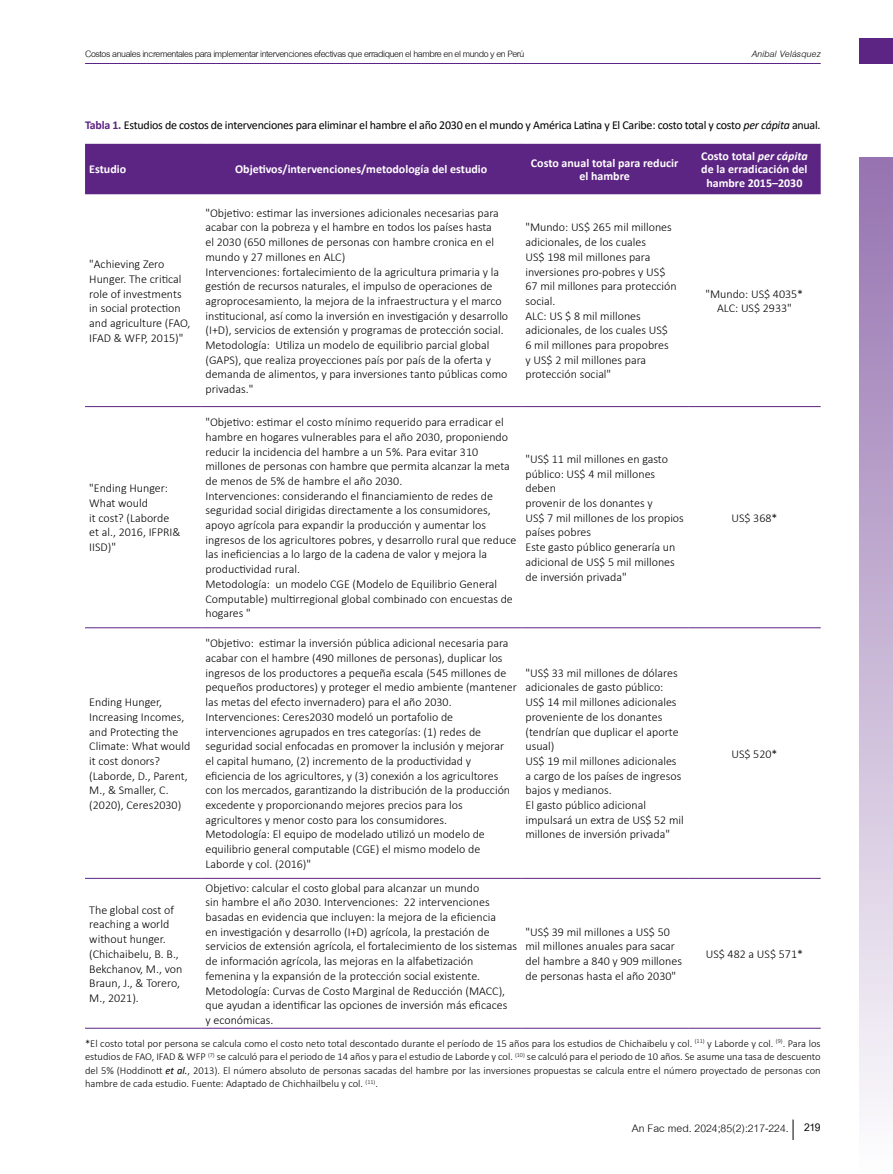
<style>
.page{position:relative;width:893px;height:1174px;background:#fff}
.page>*{position:absolute;margin:0;border:0;box-sizing:border-box;transform-origin:0 0}
.t1{font:15.9px "Cordia UPC";color:#000}
.t2{font:13.5px "Cordia UPC";letter-spacing:-.03em;color:#000}
.t3{font:italic 13.5px "Cordia UPC";color:#000}
.t4{font:300 12px/14.7px "Calibri";color:#000}
.t5{font:700 12px/13.5px "Calibri";color:#fff;text-align:center}
.t6{font:12px "Calibri";letter-spacing:-.02em;color:#000}
.t7{font:300 10.5px/13.5px "Calibri";color:#000;text-align:justify}
.s1{font-weight:700;color:#5c2483}
.s2{font-style:italic}
.s3{font-weight:400;font-style:italic}
.s4{font-size:15.75px}
.s5{font-weight:700;font-size:15.75px}
</style>
<div class="page">
<div style="left:859px;top:157px;width:34px;height:1017px;background:linear-gradient(to bottom,#9673b0,#fefdfe)"></div>
<div style="left:859px;top:38px;width:34px;height:26px;background:#5c2483"></div>
<hr style="left:85px;top:63px;width:736px;height:1px;background:#5c2483">
<svg style="left:793px;top:1119px;width:1px;height:21px"></svg>
<div style="left:85px;top:144px;width:736px;height:50px;background:#5c2483"></div>
<hr style="left:85px;top:406px;width:116px;height:1px;background:#5c2483">
<hr style="left:201px;top:406px;width:320px;height:1px;background:#5c2483">
<hr style="left:521px;top:406px;width:167px;height:1px;background:#5c2483">
<hr style="left:688px;top:406px;width:133px;height:1px;background:#5c2483">
<hr style="left:85px;top:627px;width:116px;height:1px;background:#5c2483">
<hr style="left:201px;top:627px;width:320px;height:1px;background:#5c2483">
<hr style="left:521px;top:627px;width:167px;height:1px;background:#5c2483">
<hr style="left:688px;top:627px;width:133px;height:1px;background:#5c2483">
<hr style="left:85px;top:878px;width:116px;height:1px;background:#5c2483">
<hr style="left:201px;top:878px;width:320px;height:1px;background:#5c2483">
<hr style="left:521px;top:878px;width:167px;height:1px;background:#5c2483">
<hr style="left:688px;top:878px;width:133px;height:1px;background:#5c2483">
<hr style="left:85px;top:1027px;width:116px;height:1px;background:#5c2483">
<hr style="left:201px;top:1027px;width:320px;height:1px;background:#5c2483">
<hr style="left:521px;top:1027px;width:167px;height:1px;background:#5c2483">
<hr style="left:688px;top:1027px;width:133px;height:1px;background:#5c2483">
<p class="t2" style="left:85px;top:45px;width:441px">Costos anuales incrementales para implementar intervenciones efectivas que erradiquen el hambre en el mundo y en Perú</p>
<p class="t3" style="left:751px;top:45px;width:71px">Anibal Velásquez</p>
<p class="t6" style="left:85px;top:117px;width:737px"><span class="s1">Tabla 1.</span> Estudios de costos de intervenciones para eliminar el hambre el año 2030 en el mundo y América Latina y El Caribe: costo total y costo <span class="s2">per cápita</span> anual.</p>
<p class="t5" style="left:89px;top:162px;width:38px">Estudio</p>
<p class="t5" style="left:235px;top:162px;width:254px">Objetivos/intervenciones/metodología del estudio</p>
<p class="t5" style="left:531px;top:156px;width:149px">Costo anual total para reducir el hambre</p>
<p class="t5" style="left:701px;top:149px;width:108px">Costo total <span class="s2">per cápita </span>de la erradicación del hambre 2015–2030</p>
<p class="t4" style="left:89px;top:257px;width:103px">"Achieving Zero<br>Hunger. The critical role of investments in social protection and agriculture (FAO,<br>IFAD &amp; WFP, 2015)"</p>
<p class="t4" style="left:89px;top:481px;width:93px">"Ending Hunger:<br>What would<br>it cost? (Laborde et al., 2016, IFPRI&amp;<br>IISD)"</p>
<p class="t4" style="left:89px;top:694px;width:103px">Ending Hunger,<br>Increasing Incomes, and Protecting the<br>Climate: What would it cost donors? (Laborde, D., Parent,<br>M., &amp; Smaller, C. (2020), Ceres2030)</p>
<p class="t4" style="left:89px;top:902px;width:95px">The global cost of reaching a world without hunger. (Chichaibelu, B. B.,<br>Bekchanov, M., von<br>Braun, J., &amp; Torero,<br>M., 2021).</p>
<p class="t4" style="left:205px;top:205px;width:304px">"Objetivo: estimar las inversiones adicionales necesarias para acabar con la pobreza y el hambre en todos los países hasta<br>el 2030 (650 millones de personas con hambre cronica en el mundo y 27 millones en ALC)<br>Intervenciones: fortalecimiento de la agricultura primaria y la gestión de recursos naturales, el impulso de operaciones de agroprocesamiento, la mejora de la infraestructura y el marco institucional, así como la inversión en investigación y desarrollo (I+D), servicios de extensión y programas de protección social.<br>Metodología: Utiliza un modelo de equilibrio parcial global (GAPS), que realiza proyecciones país por país de la oferta y demanda de alimentos, y para inversiones tanto públicas como privadas."</p>
<p class="t4" style="left:525px;top:220px;width:153px">"Mundo: US$ 265 mil millones adicionales, de los cuales<br>US$ 198 mil millones para inversiones pro-pobres y US$<br>67 mil millones para protección social.<br>ALC: US $ 8 mil millones adicionales, de los cuales US$<br>6 mil millones para propobres y US$ 2 mil millones para protección social"</p>
<p class="t4" style="left:205px;top:415px;width:312px">"Objetivo: estimar el costo mínimo requerido para erradicar el hambre en hogares vulnerables para el año 2030, proponiendo reducir la incidencia del hambre a un 5%. Para evitar 310 millones de personas con hambre que permita alcanzar la meta de menos de 5% de hambre el año 2030.<br>Intervenciones: considerando el financiamiento de redes de seguridad social dirigidas directamente a los consumidores, apoyo agrícola para expandir la producción y aumentar los ingresos de los agricultores pobres, y desarrollo rural que reduce las ineficiencias a lo largo de la cadena de valor y mejora la productividad rural.<br>Metodología: un modelo CGE (Modelo de Equilibrio General Computable) multirregional global combinado con encuestas de hogares "</p>
<p class="t4" style="left:205px;top:636px;width:313px">"Objetivo: estimar la inversión pública adicional necesaria para acabar con el hambre (490 millones de personas), duplicar los ingresos de los productores a pequeña escala (545 millones de pequeños productores) y proteger el medio ambiente (mantener las metas del efecto invernadero) para el año 2030.<br>Intervenciones: Ceres2030 modeló un portafolio de intervenciones agrupados en tres categorías: (1) redes de seguridad social enfocadas en promover la inclusión y mejorar<br>el capital humano, (2) incremento de la productividad y eficiencia de los agricultores, y (3) conexión a los agricultores con los mercados, garantizando la distribución de la producción excedente y proporcionando mejores precios para los agricultores y menor costo para los consumidores.<br>Metodología: El equipo de modelado utilizó un modelo de equilibrio general computable (CGE) el mismo modelo de Laborde y col. (2016)"</p>
<p class="t4" style="left:205px;top:880px;width:313px">Objetivo: calcular el costo global para alcanzar un mundo<br>sin hambre el año 2030. Intervenciones: 22 intervenciones basadas en evidencia que incluyen: la mejora de la eficiencia<br>en investigación y desarrollo (I+D) agrícola, la prestación de servicios de extensión agrícola, el fortalecimiento de los sistemas de información agrícola, las mejoras en la alfabetización femenina y la expansión de la protección social existente.<br>Metodología: Curvas de Costo Marginal de Reducción (MACC), que ayudan a identificar las opciones de inversión más eficaces<br>y económicas.</p>
<p class="t4" style="left:525px;top:451px;width:160px">"US$ 11 mil millones en gasto público: US$ 4 mil millones deben<br>provenir de los donantes y<br>US$ 7 mil millones de los propios países pobres<br>Este gasto público generaría un adicional de US$ 5 mil millones de inversión privada"</p>
<p class="t4" style="left:525px;top:665px;width:160px">"US$ 33 mil millones de dólares adicionales de gasto público:<br>US$ 14 mil millones adicionales proveniente de los donantes (tendrían que duplicar el aporte usual)<br>US$ 19 mil millones adicionales a cargo de los países de ingresos bajos y medianos.<br>El gasto público adicional impulsará un extra de US$ 52 mil millones de inversión privada"</p>
<p class="t4" style="left:525px;top:924px;width:158px">"US$ 39 mil millones a US$ 50 mil millones anuales para sacar del hambre a 840 y 909 millones de personas hasta el año 2030"</p>
<p class="t4" style="left:706px;top:286px;width:99px;text-align:center">"Mundo: US$ 4035*<br>ALC: US$ 2933"</p>
<p class="t4" style="left:731px;top:510px;width:48px">US$ 368*</p>
<p class="t4" style="left:731px;top:746px;width:48px">US$ 520*</p>
<p class="t4" style="left:706px;top:946px;width:99px">US$ 482 a US$ 571*</p>
<p class="t7" style="left:85px;top:1036px;width:737px">*El costo total por persona se calcula como el costo neto total descontado durante el período de 15 años para los estudios de Chichaibelu y col. <sup>(11)</sup> y Laborde y col. <sup>(9)</sup>. Para los estudios de FAO, IFAD &amp; WFP <sup>(7)</sup> se calculó para el periodo de 14 años y para el estudio de Laborde y col. <sup>(10)</sup> se calculó para el periodo de 10 años. Se asume una tasa de descuento del 5% (Hoddinott <span class="s3">et al.</span>, 2013). El número absoluto de personas sacadas del hambre por las inversiones propuestas se calcula entre el número proyectado de personas con hambre de cada estudio. Fuente: Adaptado de Chichhailbelu y col. <sup>(11)</sup>.</p>
<h1 class="t1" style="left:632px;top:1117px;width:190px">An Fac med. 2024;85(2)<span class="s4">:217-224.</span> <span class="s5">219</span></h1>
</div>
